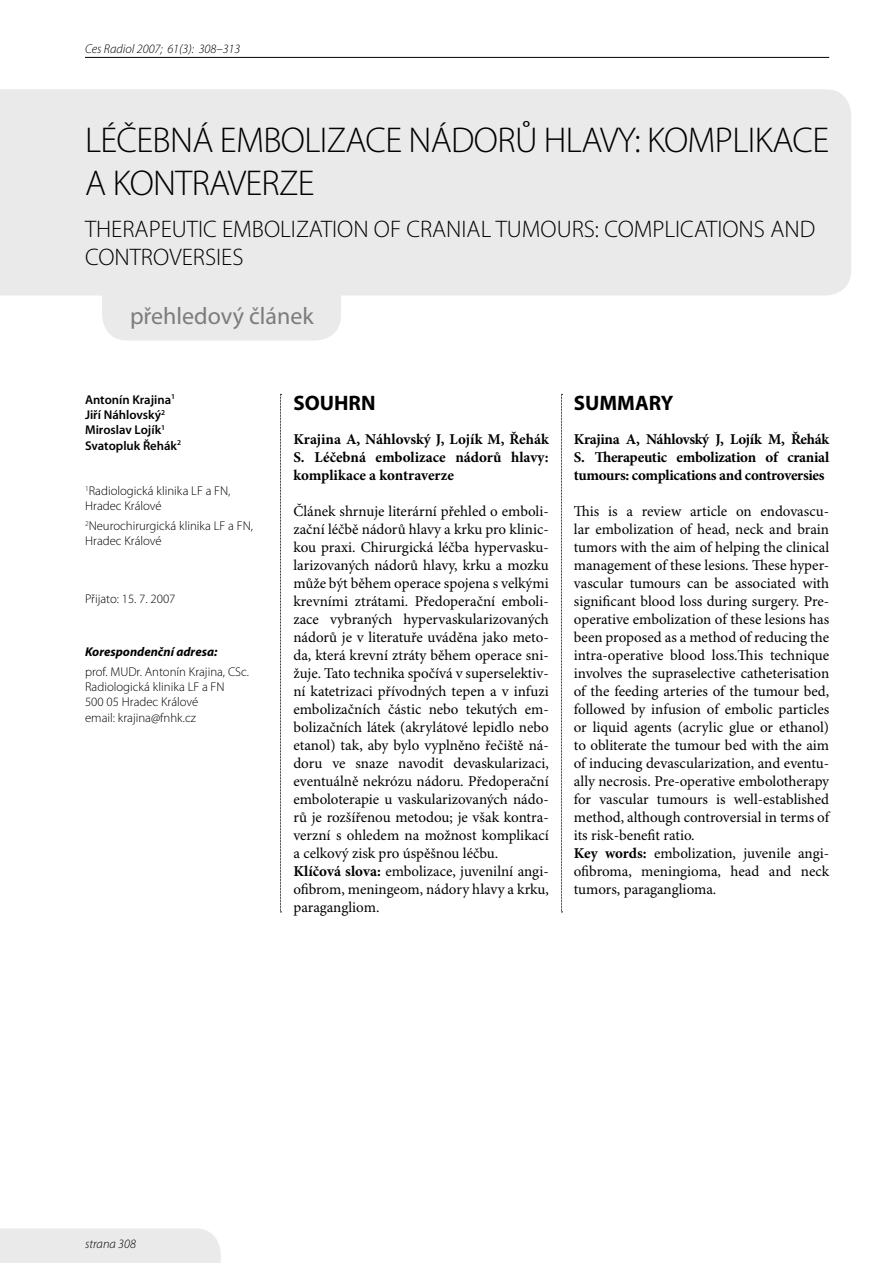
<style>
.page{position:relative;width:893px;height:1263px;background:#fff}
.page>*{position:absolute;margin:0;border:0;box-sizing:border-box;transform-origin:0 0}
.titulek_1_CZ{font:300 36px/43.2px "Myriad Pro";letter-spacing:-.02em;color:#000}
.titulek_1_EN{font:300 24px/28.8px "Myriad Pro";color:#000}
.téma{font:24px "Myriad Pro";color:#7c7c7c}
.titulek_2{font:700 21px "Myriad Pro";color:#000}
.text_základní_první{font:15px/18px "Minion Pro";letter-spacing:-.005em;color:#000;text-align:justify}
.text_základní_první-2{font:700 15px/18px "Minion Pro";letter-spacing:-.01em;color:#000;text-align:justify}
.kontakty_zákl__text{font:300 12.75px "Myriad Pro";color:#000}
.autor_pracoviště{font:300 12.75px/15.3px "Myriad Pro";color:#000}
.autor_jméno{font:600 12.75px "Myriad Pro";color:#000}
.záhlaví{font:italic 300 12.75px "Myriad Pro";color:#000}
.korespondenční_adresa{font:italic 700 12.75px "Myriad Pro";color:#000}
.došlo-přijat{font:300 12.75px "Myriad Pro";color:#000}
.s1{font-weight:700}
</style>
<div class="page">
<div style="left:0;top:1228px;width:221px;height:35px;background:#eaeaea"></div>
<hr style="left:85px;top:57px;width:744px;height:1px;background:#000">
<div style="left:0;top:89px;width:851px;height:207px;background:#eaeaea"></div>
<div style="left:102px;top:249px;width:239px;height:92px;background:#eaeaea"></div>
<svg style="left:280px;top:394px;width:2px;height:519px"></svg>
<svg style="left:561px;top:394px;width:1px;height:519px"></svg>
<p class="záhlaví" style="left:85px;top:42px;width:157px">Ces Radiol 2007; 61(3): 308–313</p>
<p class="titulek_1_CZ" style="left:85px;top:119px;width:746px">LÉČEBNÁ EMBOLIZACE NÁDORŮ HLAVY: KOMPLIKACE<br>A KONTRAVERZE</p>
<p class="titulek_1_EN" style="left:85px;top:214px;width:732px">THERAPEUTIC EMBOLIZATION OF CRANIAL TUMOURS: COMPLICATIONS AND<br>CONTROVERSIES</p>
<p class="téma" style="left:130px;top:303px;width:185px">přehledový článek</p>
<p class="autor_jméno" style="left:85px;top:392px;width:92px">Antonín Krajina<sup>1</sup></p>
<p class="autor_jméno" style="left:85px;top:408px;width:82px">Jiří Náhlovský<sup>2</sup></p>
<p class="autor_jméno" style="left:85px;top:423px;width:82px">Miroslav Lojík<sup>1</sup></p>
<p class="autor_jméno" style="left:85px;top:438px;width:98px">Svatopluk Řehák<sup>2</sup></p>
<p class="autor_pracoviště" style="left:85px;top:483px;width:147px"><sup>1</sup>Radiologická klinika LF a FN,<br>Hradec Králové</p>
<p class="autor_pracoviště" style="left:85px;top:518px;width:170px"><sup>2</sup>Neurochirurgická klinika LF a FN,<br>Hradec Králové</p>
<p class="došlo-přijat" style="left:85px;top:592px;width:92px">Přijato: 15. 7. 2007</p>
<p class="korespondenční_adresa" style="left:85px;top:645px;width:134px">Korespondenční adresa:</p>
<p class="kontakty_zákl__text" style="left:85px;top:664px;width:165px">prof. MUDr. Antonín Krajina, CSc.</p>
<p class="kontakty_zákl__text" style="left:85px;top:680px;width:141px">Radiologická klinika LF a FN</p>
<p class="kontakty_zákl__text" style="left:85px;top:695px;width:115px">500 05 Hradec Králové</p>
<p class="kontakty_zákl__text" style="left:85px;top:710px;width:112px">email: krajina@fnhk.cz</p>
<p class="titulek_2" style="left:293px;top:391px;width:84px">SOUHRN</p>
<p class="text_základní_první-2" style="left:293px;top:431px;width:257px">Krajina A, Náhlovský J, Lojík M, Řehák S. Léčebná embolizace nádorů hlavy: komplikace a kontraverze</p>
<p class="text_základní_první" style="left:293px;top:503px;width:257px">Článek shrnuje literární přehled o emboli&shy;zační léčbě nádorů hlavy a krku pro klinic&shy;kou praxi. Chirurgická léčba hypervasku&shy;larizovaných nádorů hlavy, krku a mozku může být během operace spojena s velkými krevními ztrátami. Předoperační emboli&shy;zace vybraných hypervaskularizovaných nádorů je v literatuře uváděna jako meto&shy;da, která krevní ztráty během operace sni&shy;žuje. Tato technika spočívá v superselektiv&shy;ní katetrizaci přívodných tepen a v infuzi embolizačních částic nebo tekutých em&shy;bolizačních látek (akrylátové lepidlo nebo etanol) tak, aby bylo vyplněno řečiště ná&shy;doru ve snaze navodit devaskularizaci, eventuálně nekrózu nádoru. Předoperační emboloterapie u vaskularizovaných nádo&shy;rů je rozšířenou metodou; je však kontra&shy;verzní s ohledem na možnost komplikací a celkový zisk pro úspěšnou léčbu.</p>
<p class="text_základní_první" style="left:293px;top:863px;width:257px"><span class="s1">Klíčová slova:</span> embolizace, juvenilní angi&shy;ofibrom, meningeom, nádory hlavy a krku, paragangliom.</p>
<p class="titulek_2" style="left:574px;top:391px;width:101px">SUMMARY</p>
<p class="text_základní_první-2" style="left:574px;top:431px;width:257px">Krajina A, Náhlovský J, Lojík M, Řehák S. Therapeutic embolization of cranial tumours: complications and controversies</p>
<p class="text_základní_první" style="left:574px;top:503px;width:257px">This is a review article on endovascu&shy;lar embolization of head, neck and brain tumors with the aim of helping the clinical management of these lesions. These hyper&shy;vascular tumours can be associated with significant blood loss during surgery. Pre&shy;operative embolization of these lesions has been proposed as a method of reducing the intra-operative blood loss.This technique involves the supraselective catheterisation of the feeding arteries of the tumour bed, followed by infusion of embolic particles or liquid agents (acrylic glue or ethanol) to obliterate the tumour bed with the aim of inducing devascularization, and eventu&shy;ally necrosis. Pre-operative embolotherapy for vascular tumours is well-established method, although controversial in terms of its risk-benefit ratio.</p>
<p class="text_základní_první" style="left:574px;top:845px;width:257px"><span class="s1">Key words:</span> embolization, juvenile angi&shy;ofibroma, meningioma, head and neck tumors, paraganglioma.</p>
<p class="záhlaví" style="left:85px;top:1237px;width:52px">strana 308</p>
</div>
